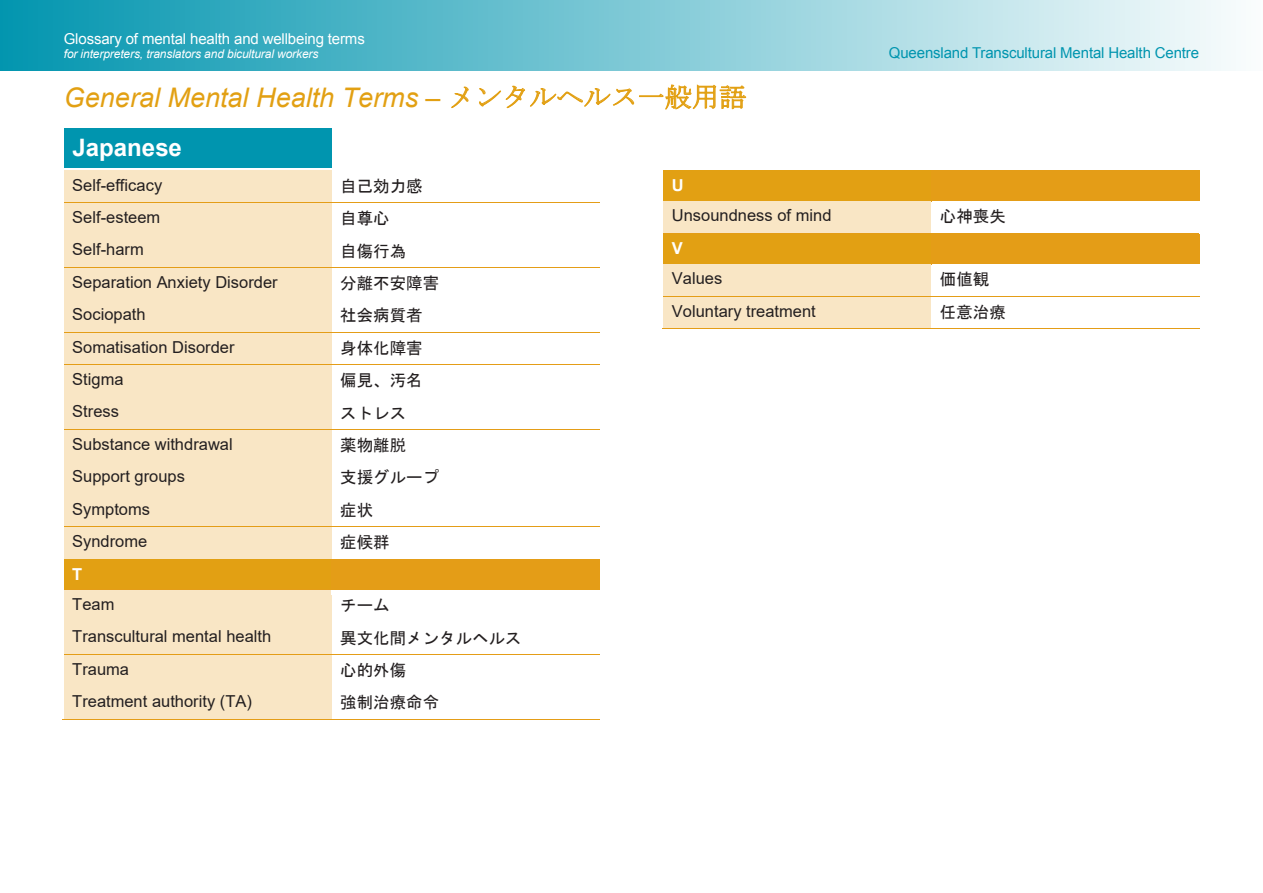
<style>
.page{position:relative;width:1263px;height:893px;background:#fff}
.page>*{position:absolute;margin:0;border:0;box-sizing:border-box;transform-origin:0 0}
.t1{font:italic 27px "Arial";color:#e2a013}
.t2{font:700 24px "Arial";color:#fff}
.t3{font:16.5px/30.3px "Arial";color:#231f20}
.t4{font:16.5px "MS Gothic";color:#231f20}
.t5{font:15px "Arial";letter-spacing:-.01em;color:#0095af}
.t6{font:15px "Arial";letter-spacing:-.01em;color:#fff}
.t7{font:italic 12px "Arial";letter-spacing:-.01em;color:#fff}
.s1{font-family:"MS Mincho";font-style:normal}
.s2{font-weight:700;color:#fff}
</style>
<div class="page">
<div style="left:64px;top:129px;width:268px;height:39px;background:#0095af"></div>
<div style="left:64px;top:171px;width:268px;height:31px;background:#f9e6c5"></div>
<hr style="left:64px;top:170px;width:268px;height:1px;background:#e49d17">
<hr style="left:332px;top:170px;width:268px;height:1px;background:#e49d17">
<div style="left:64px;top:203px;width:268px;height:32px;background:#f9e6c5"></div>
<hr style="left:64px;top:202px;width:268px;height:1px;background:#e49d17">
<hr style="left:332px;top:202px;width:268px;height:1px;background:#e49d17">
<div style="left:64px;top:236px;width:268px;height:31px;background:#f9e6c5"></div>
<hr style="left:64px;top:235px;width:268px;height:1px;background:#e49d17">
<hr style="left:332px;top:235px;width:268px;height:1px;background:#e49d17">
<div style="left:64px;top:268px;width:268px;height:32px;background:#f9e6c5"></div>
<hr style="left:64px;top:267px;width:268px;height:1px;background:#e49d17">
<hr style="left:332px;top:267px;width:268px;height:1px;background:#e49d17">
<div style="left:64px;top:300px;width:268px;height:32px;background:#f9e6c5"></div>
<div style="left:64px;top:333px;width:268px;height:31px;background:#f9e6c5"></div>
<hr style="left:64px;top:332px;width:268px;height:1px;background:#e49d17">
<hr style="left:332px;top:332px;width:268px;height:1px;background:#e49d17">
<div style="left:64px;top:365px;width:268px;height:32px;background:#f9e6c5"></div>
<hr style="left:64px;top:364px;width:268px;height:1px;background:#e49d17">
<hr style="left:332px;top:364px;width:268px;height:1px;background:#e49d17">
<div style="left:64px;top:398px;width:268px;height:31px;background:#f9e6c5"></div>
<hr style="left:64px;top:397px;width:268px;height:1px;background:#e49d17">
<hr style="left:332px;top:397px;width:268px;height:1px;background:#e49d17">
<div style="left:64px;top:430px;width:268px;height:32px;background:#f9e6c5"></div>
<hr style="left:64px;top:429px;width:268px;height:1px;background:#e49d17">
<hr style="left:332px;top:429px;width:268px;height:1px;background:#e49d17">
<div style="left:64px;top:462px;width:268px;height:32px;background:#f9e6c5"></div>
<div style="left:64px;top:495px;width:268px;height:31px;background:#f9e6c5"></div>
<hr style="left:64px;top:494px;width:268px;height:1px;background:#e49d17">
<hr style="left:332px;top:494px;width:268px;height:1px;background:#e49d17">
<div style="left:64px;top:527px;width:268px;height:32px;background:#f9e6c5"></div>
<hr style="left:64px;top:526px;width:268px;height:1px;background:#e49d17">
<hr style="left:332px;top:526px;width:268px;height:1px;background:#e49d17">
<div style="left:64px;top:560px;width:267px;height:30px;background:#e2a013"></div>
<div style="left:332px;top:560px;width:268px;height:30px;background:#e49d17"></div>
<hr style="left:64px;top:559px;width:267px;height:1px;background:#e49d17">
<hr style="left:333px;top:559px;width:267px;height:1px;background:#e49d17">
<div style="left:64px;top:590px;width:268px;height:32px;background:#f9e6c5"></div>
<hr style="left:64px;top:589px;width:267px;height:1px;background:#e49d17">
<svg style="left:331px;top:559px;width:2px;height:35px"></svg>
<div style="left:64px;top:623px;width:268px;height:31px;background:#f9e6c5"></div>
<hr style="left:64px;top:622px;width:268px;height:1px;background:#e49d17">
<hr style="left:332px;top:622px;width:268px;height:1px;background:#e49d17">
<div style="left:64px;top:655px;width:268px;height:32px;background:#f9e6c5"></div>
<hr style="left:64px;top:654px;width:268px;height:1px;background:#e49d17">
<hr style="left:332px;top:654px;width:268px;height:1px;background:#e49d17">
<div style="left:64px;top:687px;width:268px;height:32px;background:#f9e6c5"></div>
<hr style="left:63px;top:719px;width:269px;height:1px;background:#e49d17">
<hr style="left:331px;top:719px;width:269px;height:1px;background:#e49d17">
<div style="left:663px;top:171px;width:268px;height:30px;background:#e2a013"></div>
<div style="left:932px;top:171px;width:267px;height:30px;background:#e49d17"></div>
<hr style="left:663px;top:170px;width:268px;height:1px;background:#e49d17">
<hr style="left:932px;top:170px;width:267px;height:1px;background:#e49d17">
<div style="left:663px;top:201px;width:268px;height:32px;background:#f9e6c5"></div>
<svg style="left:931px;top:170px;width:1px;height:32px"></svg>
<div style="left:663px;top:234px;width:268px;height:30px;background:#e2a013"></div>
<div style="left:932px;top:234px;width:267px;height:30px;background:#e49d17"></div>
<hr style="left:663px;top:233px;width:268px;height:1px;background:#e49d17">
<hr style="left:932px;top:233px;width:267px;height:1px;background:#e49d17">
<div style="left:663px;top:264px;width:268px;height:32px;background:#f9e6c5"></div>
<svg style="left:931px;top:233px;width:1px;height:32px"></svg>
<div style="left:663px;top:297px;width:268px;height:31px;background:#f9e6c5"></div>
<hr style="left:663px;top:296px;width:268px;height:1px;background:#e49d17">
<hr style="left:932px;top:296px;width:267px;height:1px;background:#e49d17">
<hr style="left:662px;top:328px;width:269px;height:1px;background:#e49d17">
<hr style="left:931px;top:328px;width:268px;height:1px;background:#e49d17">
<div style="left:0;top:0;width:1263px;height:71px;background:linear-gradient(to right,#0295af,#fbfdfd)"></div>
<p class="t6" style="left:64px;top:29px;width:303px">Glossary of mental health and wellbeing terms</p>
<p class="t7" style="left:64px;top:46px;width:256px">for interpreters, translators and bicultural workers</p>
<p class="t5" style="left:889px;top:43px;width:312px">Queensland Transcultural Mental Health Centre</p>
<p class="t1" style="left:64px;top:80px;width:684px">General Mental Health Terms – <span class="s1">メンタルヘルス一般用語</span></p>
<p class="t2" style="left:73px;top:131px;width:111px">Japanese</p>
<p class="t3" style="left:72px;top:170px;width:91px">Self-efficacy</p>
<p class="t4" style="left:340px;top:178px;width:84px">自己効力感</p>
<p class="t3" style="left:72px;top:202px;width:90px">Self-esteem</p>
<p class="t4" style="left:340px;top:210px;width:51px">自尊心</p>
<p class="t3" style="left:72px;top:234px;width:73px">Self-harm</p>
<p class="t4" style="left:340px;top:242px;width:67px">自傷行為</p>
<p class="t3" style="left:72px;top:267px;width:207px">Separation Anxiety Disorder</p>
<p class="t4" style="left:340px;top:275px;width:100px">分離不安障害</p>
<p class="t3" style="left:72px;top:299px;width:75px">Sociopath</p>
<p class="t4" style="left:340px;top:307px;width:84px">社会病質者</p>
<p class="t3" style="left:72px;top:331px;width:164px">Somatisation Disorder</p>
<p class="t4" style="left:340px;top:340px;width:84px">身体化障害</p>
<p class="t3" style="left:72px;top:364px;width:53px">Stigma</p>
<p class="t4" style="left:340px;top:372px;width:84px">偏見、汚名</p>
<p class="t3" style="left:72px;top:396px;width:48px">Stress</p>
<p class="t4" style="left:340px;top:404px;width:67px">ストレス</p>
<p class="t3" style="left:72px;top:429px;width:162px">Substance withdrawal</p>
<p class="t4" style="left:340px;top:437px;width:67px">薬物離脱</p>
<p class="t3" style="left:72px;top:461px;width:114px">Support groups</p>
<p class="t4" style="left:340px;top:469px;width:100px">支援グループ</p>
<p class="t3" style="left:72px;top:493px;width:79px">Symptoms</p>
<p class="t4" style="left:340px;top:502px;width:35px">症状</p>
<p class="t3" style="left:72px;top:526px;width:77px">Syndrome</p>
<p class="t4" style="left:340px;top:534px;width:51px">症候群</p>
<p class="t3" style="left:72px;top:559px;width:44px"><span class="s2">T<br></span>Team</p>
<p class="t3" style="left:672px;top:170px;width:161px"><span class="s2">U<br></span>Unsoundness of mind</p>
<p class="t4" style="left:940px;top:208px;width:67px">心神喪失</p>
<p class="t3" style="left:672px;top:233px;width:52px"><span class="s2">V<br></span>Values</p>
<p class="t4" style="left:940px;top:271px;width:51px">価値観</p>
<p class="t3" style="left:672px;top:296px;width:145px">Voluntary treatment</p>
<p class="t4" style="left:940px;top:304px;width:67px">任意治療</p>
<p class="t4" style="left:340px;top:597px;width:51px">チーム</p>
<p class="t3" style="left:72px;top:621px;width:201px">Transcultural mental health</p>
<p class="t4" style="left:340px;top:629px;width:183px">異文化間メンタルヘルス</p>
<p class="t3" style="left:72px;top:654px;width:58px">Trauma</p>
<p class="t4" style="left:340px;top:662px;width:67px">心的外傷</p>
<p class="t3" style="left:72px;top:686px;width:181px">Treatment authority (TA)</p>
<p class="t4" style="left:340px;top:694px;width:100px">強制治療命令</p>
</div>
